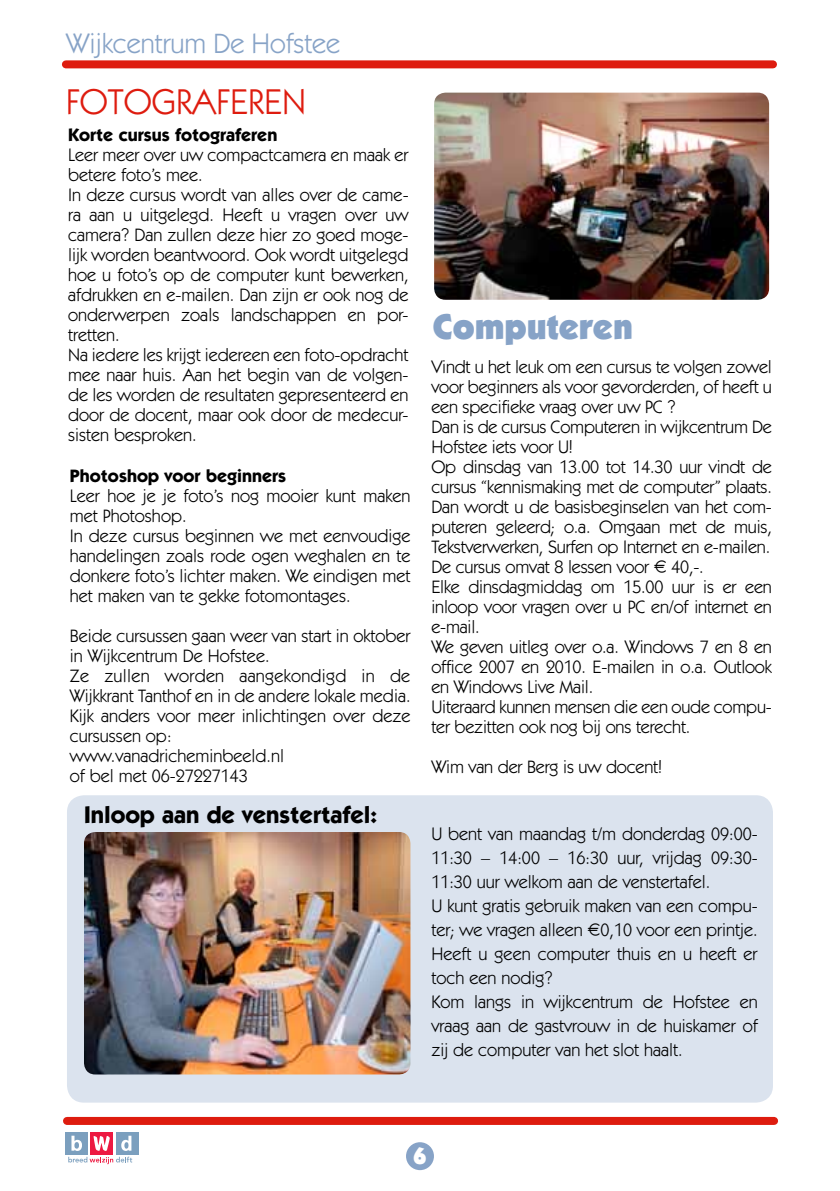
<style>
.page{position:relative;width:840px;height:1191px;background:#fff}
.page>*{position:absolute;margin:0;border:0;box-sizing:border-box;transform-origin:0 0}
.t1{font:36px "Itc Kabel";color:#de1c0f}
.t2{font:900 36px "Itc Kabel";color:#87a3c7}
.t3{font:28px "Itc Kabel";color:#87a3c7}
.t4{font:700 24px "Itc Kabel";color:#000}
.t5{font:900 24px "Itc Kabel";color:#fff}
.t6{font:18px/20px "Itc Kabel";color:#000}
.t7{font:700 18px "Itc Kabel";color:#000}
.s1{font-family:"Euro Collection"}
</style>
<div class="page">
<div style="left:67px;top:795px;width:705px;height:307px;background:#dbe3ee;border-radius:17px"></div>
<img style="left:434px;top:93px;width:334px;height:207px">
<img style="left:84px;top:832px;width:326px;height:242px">
<div style="left:67px;top:1117px;width:706px;height:8px;background:#de1c0f"></div>
<div style="left:66px;top:60px;width:706px;height:8px;background:#de1c0f"></div>
<div style="left:406px;top:1142px;width:27px;height:28px;background:#87a3c7;border-radius:50%"></div>
<div style="left:65px;top:1132px;width:22px;height:22px;background:#7b9fbe"></div>
<div style="left:90px;top:1132px;width:23px;height:22px;background:#ed1941"></div>
<div style="left:116px;top:1132px;width:22px;height:22px;background:#7b9fbe"></div>
<svg style="left:68px;top:1135px;width:64px;height:29px"></svg>
<h2 class="t3" style="left:66px;top:27px;width:275px">Wijkcentrum De Hofstee</h2>
<h1 class="t1" style="left:66px;top:81px;width:242px">FOTOGRAFEREN</h1>
<p class="t7" style="left:68px;top:124px;width:211px">Korte cursus fotograferen</p>
<p class="t6" style="left:68px;top:144px;width:342px">Leer meer over uw compactcamera en maak er betere foto’s mee.<br>In deze cursus wordt van alles over de came&shy;ra aan u uitgelegd. Heeft u vragen over uw camera? Dan zullen deze hier zo goed moge&shy;lijk worden beantwoord. Ook wordt uitgelegd hoe u foto’s op de computer kunt bewerken, afdrukken en e-mailen. Dan zijn er ook nog de onderwerpen zoals landschappen en por&shy;tretten.<br>Na iedere les krijgt iedereen een foto-opdracht mee naar huis. Aan het begin van de volgen&shy;de les worden de resultaten gepresenteerd en door de docent, maar ook door de medecur&shy;sisten besproken.</p>
<p class="t7" style="left:70px;top:464px;width:218px">Photoshop voor beginners</p>
<p class="t6" style="left:70px;top:485px;width:342px">Leer hoe je je foto’s nog mooier kunt maken met Photoshop.<br>In deze cursus beginnen we met eenvoudige handelingen zoals rode ogen weghalen en te donkere foto’s lichter maken. We eindigen met het maken van te gekke fotomontages.</p>
<p class="t6" style="left:70px;top:625px;width:342px">Beide cursussen gaan weer van start in oktober in Wijkcentrum De Hofstee.<br>Ze zullen worden aangekondigd in de Wijkkrant Tanthof en in de andere lokale media.<br>Kijk anders voor meer inlichtingen over deze cursussen op:<br>www.vanadricheminbeeld.nl<br>of bel met 06-27227143</p>
<h3 class="t4" style="left:84px;top:800px;width:294px">Inloop aan de venstertafel:</h3>
<h1 class="t2" style="left:432px;top:304px;width:202px">Computeren</h1>
<p class="t6" style="left:431px;top:356px;width:342px">Vindt u het leuk om een cursus te volgen zowel voor beginners als voor gevorderden, of heeft u een specifieke vraag over uw PC ?<br>Dan is de cursus Computeren in wijkcentrum De Hofstee iets voor U!<br>Op dinsdag van 13.00 tot 14.30 uur vindt de cursus “kennismaking met de computer” plaats.<br>Dan wordt u de basisbeginselen van het com&shy;puteren geleerd; o.a. Omgaan met de muis, Tekstverwerken, Surfen op Internet en e-mailen.<br>De cursus omvat 8 lessen voor <span class="s1">E</span> 40,-.<br>Elke dinsdagmiddag om 15.00 uur is er een inloop voor vragen over u PC en/of internet en e-mail.<br>We geven uitleg over o.a. Windows 7 en 8 en office 2007 en 2010. E-mailen in o.a. Outlook en Windows Live Mail.<br>Uiteraard kunnen mensen die een oude compu&shy;ter bezitten ook nog bij ons terecht.</p>
<p class="t6" style="left:431px;top:756px;width:232px">Wim van der Berg is uw docent!</p>
<p class="t6" style="left:431px;top:822px;width:328px;line-height:24px">U bent van maandag t/m donderdag 09:00- 11:30 – 14:00 – 16:30 uur, vrijdag 09:30- 11:30 uur welkom aan de venstertafel.<br>U kunt gratis gebruik maken van een compu&shy;ter; we vragen alleen <span class="s1">E</span>0,10 voor een printje.<br>Heeft u geen computer thuis en u heeft er toch een nodig?<br>Kom langs in wijkcentrum de Hofstee en vraag aan de gastvrouw in de huiskamer of zij de computer van het slot haalt.</p>
<h3 class="t5" style="left:413px;top:1141px;width:15px">6</h3>
</div>
